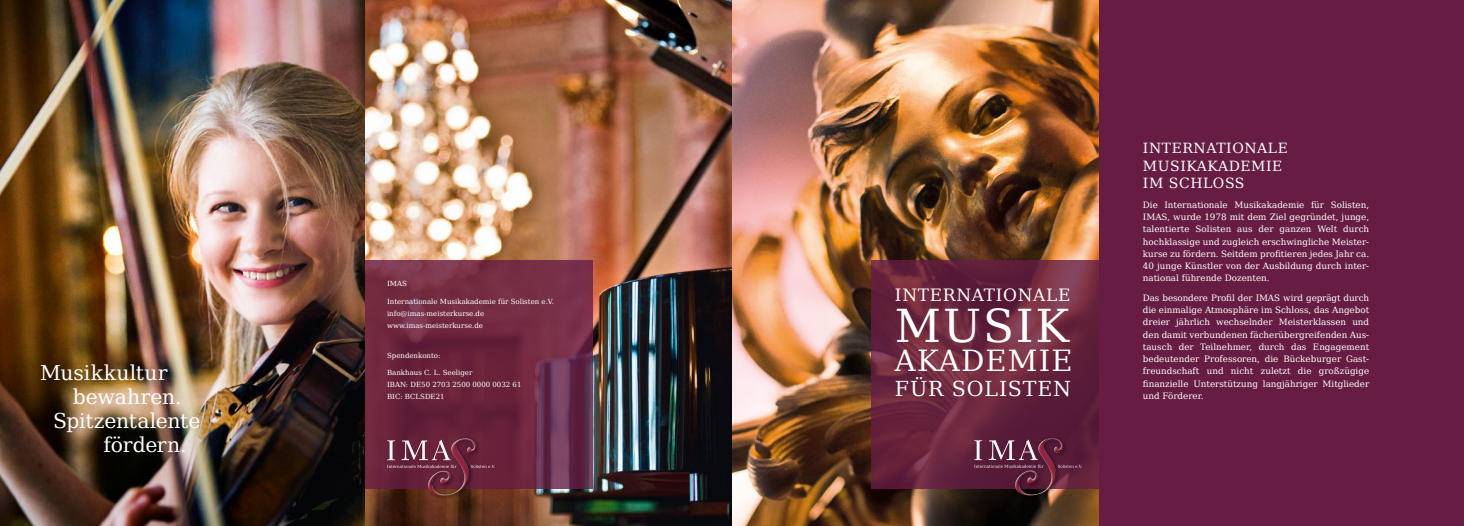
<style>
.page{position:relative;width:1464px;height:526px;background:#fff}
.page>*{position:absolute;margin:0;border:0;box-sizing:border-box;transform-origin:0 0}
.t1{font:45.24px "DejaVu Serif";letter-spacing:.04em;color:#fff}
.t2{font:29.05px "DejaVu Serif";letter-spacing:.04em;color:#fff}
.t3{font:20.56px "DejaVu Serif";letter-spacing:.04em;color:#fff}
.t4{font:20.39px "DejaVu Serif";letter-spacing:-.005em;color:#fff}
.t5{font:16.97px "DejaVu Serif";letter-spacing:.04em;color:#fff}
.t6{font:14px/17.5px "DejaVu Serif";letter-spacing:.04em;color:#fff}
.t7{font:8.75px/12.2px "DejaVu Serif";color:#fff;text-align:justify}
.t8{font:7px/12.2px "DejaVu Serif";color:#fff}
</style>
<div class="page">
<img style="left:0;top:0;width:1099px;height:526px">
<svg style="left:365px;top:260px;width:228px;height:229px;background:#6e2942"></svg>
<svg style="left:871px;top:260px;width:228px;height:229px;background:#69263e"></svg>
<div style="left:1099px;top:0;width:364px;height:526px;background:#671d43"></div>
<svg style="left:387px;top:439px;width:30px;height:29px"></svg>
<svg style="left:489px;top:465px;width:6px;height:3px"></svg>
<img style="left:417px;top:432px;width:72px;height:72px">
<img style="left:427px;top:438px;width:49px;height:58px">
<svg style="left:974px;top:439px;width:30px;height:29px"></svg>
<svg style="left:1076px;top:465px;width:6px;height:3px"></svg>
<img style="left:1004px;top:432px;width:72px;height:72px">
<img style="left:1014px;top:438px;width:49px;height:58px">
<h3 class="t4" style="left:40px;top:357px;width:129px">Musikkultur</h3>
<h3 class="t4" style="left:73px;top:381px;width:110px">bewahren.</h3>
<h3 class="t4" style="left:53px;top:405px;width:149px">Spitzentalente</h3>
<h3 class="t4" style="left:103px;top:429px;width:85px">fördern.</h3>
<p class="t8" style="left:387px;top:277px;width:21px">IMAS</p>
<p class="t8" style="left:387px;top:295px;width:168px">Internationale Musikakademie für Solisten e.V. info@imas-meisterkurse.de www.imas-meisterkurse.de</p>
<p class="t8" style="left:387px;top:349px;width:55px">Spendenkonto:</p>
<p class="t8" style="left:387px;top:366px;width:136px">Bankhaus C. L. Seeliger<br>IBAN: DE50 2703 2500 0000 0032 61<br>BIC: BCLSDE21</p>
<h3 class="t5" style="left:895px;top:282px;width:177px">INTERNATIONALE</h3>
<h1 class="t1" style="left:895px;top:291px;width:176px">MUSIK</h1>
<h2 class="t2" style="left:895px;top:339px;width:179px">AKADEMIE</h2>
<h3 class="t3" style="left:895px;top:374px;width:178px">FÜR SOLISTEN</h3>
<h3 class="t6" style="left:1142px;top:139px;width:146px">INTERNATIONALE<br>MUSIKAKADEMIE<br>IM SCHLOSS</h3>
<p class="t7" style="left:1142px;top:198px;width:228px">Die Internationale Musikakademie für Solisten, IMAS, wurde 1978 mit dem Ziel gegründet, junge, talentierte Solisten aus der ganzen Welt durch hochklassige und zugleich erschwingliche Meister&shy;kurse zu fördern. Seitdem profitieren jedes Jahr ca.<br>40 junge Künstler von der Ausbildung durch inter&shy;national führende Dozenten.</p>
<p class="t7" style="left:1142px;top:291px;width:228px">Das besondere Profil der IMAS wird geprägt durch die einmalige Atmosphäre im Schloss, das Angebot dreier jährlich wechselnder Meisterklassen und den damit verbundenen fächerübergreifenden Aus&shy;tausch der Teilnehmer, durch das Engagement bedeutender Professoren, die Bückeburger Gast&shy;freundschaft und nicht zuletzt die großzügige finanzielle Unterstützung langjähriger Mitglieder und Förderer.</p>
</div>
